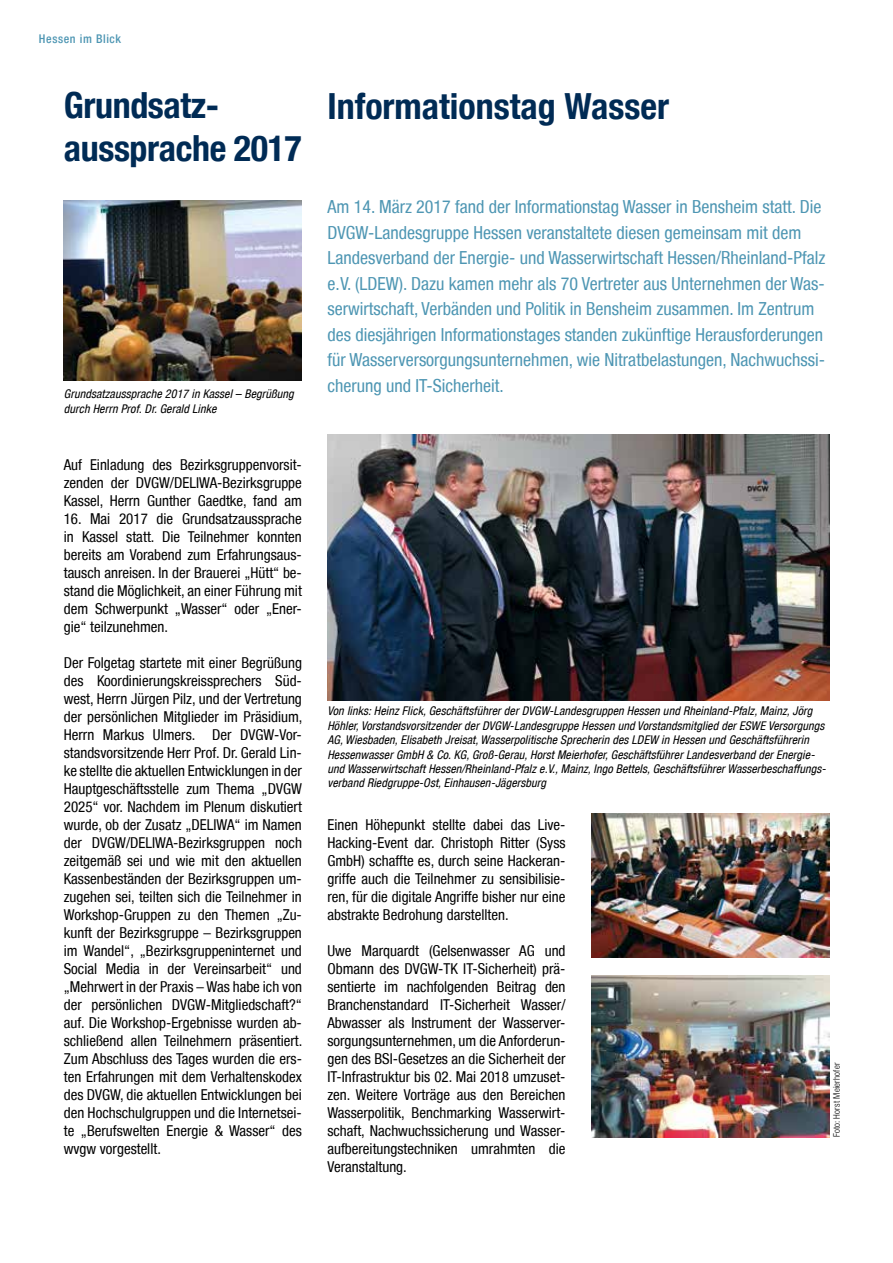
<style>
.page{position:relative;width:893px;height:1263px;background:#fff}
.page>*{position:absolute;margin:0;border:0;box-sizing:border-box;transform-origin:0 0}
.t1{font:700 condensed 36px "Helvetica Neue LT";letter-spacing:-.01em;color:#002b55}
.t2{font:condensed 18px/25.5px "Helvetica Neue LT";color:#4e96b3}
.t3{font:condensed 15px/18px "Helvetica Neue LT";color:#000;text-align:justify}
.t4{font:italic condensed 12px/14.4px "Helvetica Neue LT";letter-spacing:.01em;color:#000}
.t5{font:500 condensed 12px "Helvetica Neue LT";letter-spacing:.05em;color:#4e96b3}
.t6{font:300 condensed 9px "Helvetica Neue LT";letter-spacing:.02em;color:#000}
</style>
<div class="page">
<img style="left:327px;top:434px;width:502px;height:266px">
<img style="left:591px;top:814px;width:238px;height:144px">
<img style="left:591px;top:976px;width:238px;height:162px">
<img style="left:64px;top:200px;width:238px;height:180px">
<p class="t5" style="left:39px;top:31px;width:84px">Hessen im Blick</p>
<h1 class="t1" style="left:64px;top:83px;width:157px">Grundsatz-</h1>
<h1 class="t1" style="left:327px;top:85px;width:343px">Informationstag Wasser</h1>
<h1 class="t1" style="left:64px;top:127px;width:240px">aussprache 2017</h1>
<p class="t4" style="left:64px;top:387px;width:232px">Grundsatzaussprache 2017 in Kassel – Begrüßung durch Herrn Prof. Dr. Gerald Linke</p>
<p class="t3" style="left:64px;top:456px;width:240px">Auf Einladung des Bezirksgruppenvorsit&shy;zenden der DVGW/DELIWA-Bezirksgruppe Kassel, Herrn Gunther Gaedtke, fand am</p>
<p class="t3" style="left:64px;top:510px;width:240px">16. Mai 2017 die Grundsatzaussprache in Kassel statt. Die Teilnehmer konnten bereits am Vorabend zum Erfahrungsaus&shy;tausch anreisen. In der Brauerei „Hütt“ be&shy;stand die Möglichkeit, an einer Führung mit dem Schwerpunkt „Wasser“ oder „Ener&shy;gie“ teilzunehmen.</p>
<p class="t3" style="left:64px;top:654px;width:240px">Der Folgetag startete mit einer Begrüßung des Koordinierungskreissprechers Süd&shy;west, Herrn Jürgen Pilz, und der Vertretung der persönlichen Mitglieder im Präsidium, Herrn Markus Ulmers.</p>
<p class="t3" style="left:64px;top:726px;width:240px;text-indent:148px">Der DVGW-Vor&shy;standsvorsitzende Herr Prof. Dr. Gerald Lin&shy;ke stellte die aktuellen Entwicklungen in der Hauptgeschäftsstelle zum Thema „DVGW 2025“ vor. Nachdem im Plenum diskutiert wurde, ob der Zusatz „DELIWA“ im Namen der DVGW/DELIWA-Bezirksgruppen noch zeitgemäß sei und wie mit den aktuellen Kassenbeständen der Bezirksgruppen um&shy;zugehen sei, teilten sich die Teilnehmer in Workshop-Gruppen zu den Themen „Zu&shy;kunft der Bezirksgruppe – Bezirksgruppen im Wandel“, „Bezirksgruppeninternet und Social Media in der Vereinsarbeit“ und „Mehrwert in der Praxis – Was habe ich von der persönlichen DVGW-Mitgliedschaft?“ auf. Die Workshop-Ergebnisse wurden ab&shy;schließend allen Teilnehmern präsentiert.<br>Zum Abschluss des Tages wurden die ers&shy;ten Erfahrungen mit dem Verhaltenskodex des DVGW, die aktuellen Entwicklungen bei den Hochschulgruppen und die Internetsei&shy;te „Berufswelten Energie &amp; Wasser“ des wvgw vorgestellt.</p>
<p class="t2" style="left:327px;top:194px;width:500px">Am 14. März 2017 fand der Informationstag Wasser in Bensheim statt. Die DVGW-Landesgruppe Hessen veranstaltete diesen gemeinsam mit dem Landesverband der Energie- und Wasserwirtschaft Hessen/Rheinland-Pfalz e. V. (LDEW). Dazu kamen mehr als 70 Vertreter aus Unternehmen der Was&shy;serwirtschaft, Verbänden und Politik in Bensheim zusammen. Im Zentrum des diesjährigen Informationstages standen zukünftige Herausforderungen für Wasserversorgungsunternehmen, wie Nitratbelastungen, Nachwuchssi&shy;cherung und IT-Sicherheit.</p>
<p class="t4" style="left:327px;top:704px;width:500px">Von links: Heinz Flick, Geschäftsführer der DVGW-Landesgruppen Hessen und Rheinland-Pfalz, Mainz, Jörg Höhler, Vorstandsvorsitzender der DVGW-Landesgruppe Hessen und Vorstandsmitglied der ESWE Versorgungs AG, Wiesbaden, Elisabeth Jreisat, Wasserpolitische Sprecherin des LDEW in Hessen und Geschäftsführerin Hessenwasser GmbH &amp; Co. KG, Groß-Gerau, Horst Meierhofer, Geschäftsführer Landesverband der Energie&shy;und Wasserwirtschaft Hessen/Rheinland-Pfalz e.V., Mainz, Ingo Bettels, Geschäftsführer Wasserbeschaffungs&shy;verband Riedgruppe-Ost, Einhausen-Jägersburg</p>
<p class="t3" style="left:327px;top:816px;width:240px">Einen Höhepunkt stellte dabei das Live-Hacking-Event dar. Christoph Ritter (Syss GmbH) schaffte es, durch seine Hackeran&shy;griffe auch die Teilnehmer zu sensibilisie&shy;ren, für die digitale Angriffe bisher nur eine abstrakte Bedrohung darstellten.</p>
<p class="t3" style="left:327px;top:942px;width:240px">Uwe Marquardt (Gelsenwasser AG und Obmann des DVGW-TK IT-Sicherheit) prä&shy;sentierte im nachfolgenden Beitrag den Branchenstandard IT-Sicherheit Wasser/ Abwasser als Instrument der Wasserver&shy;sorgungsunternehmen, um die Anforderun&shy;gen des BSI-Gesetzes an die Sicherheit der IT-Infrastruktur bis 02. Mai 2018 umzuset&shy;zen. Weitere Vorträge aus den Bereichen Wasserpolitik, Benchmarking Wasserwirt&shy;schaft, Nachwuchssicherung und Wasser&shy;aufbereitungstechniken umrahmten die Veranstaltung.</p>
<p class="t6" style="left:831px;top:1137px;width:76px;rotate:-90deg">Foto: Horst Meierhofer</p>
</div>
